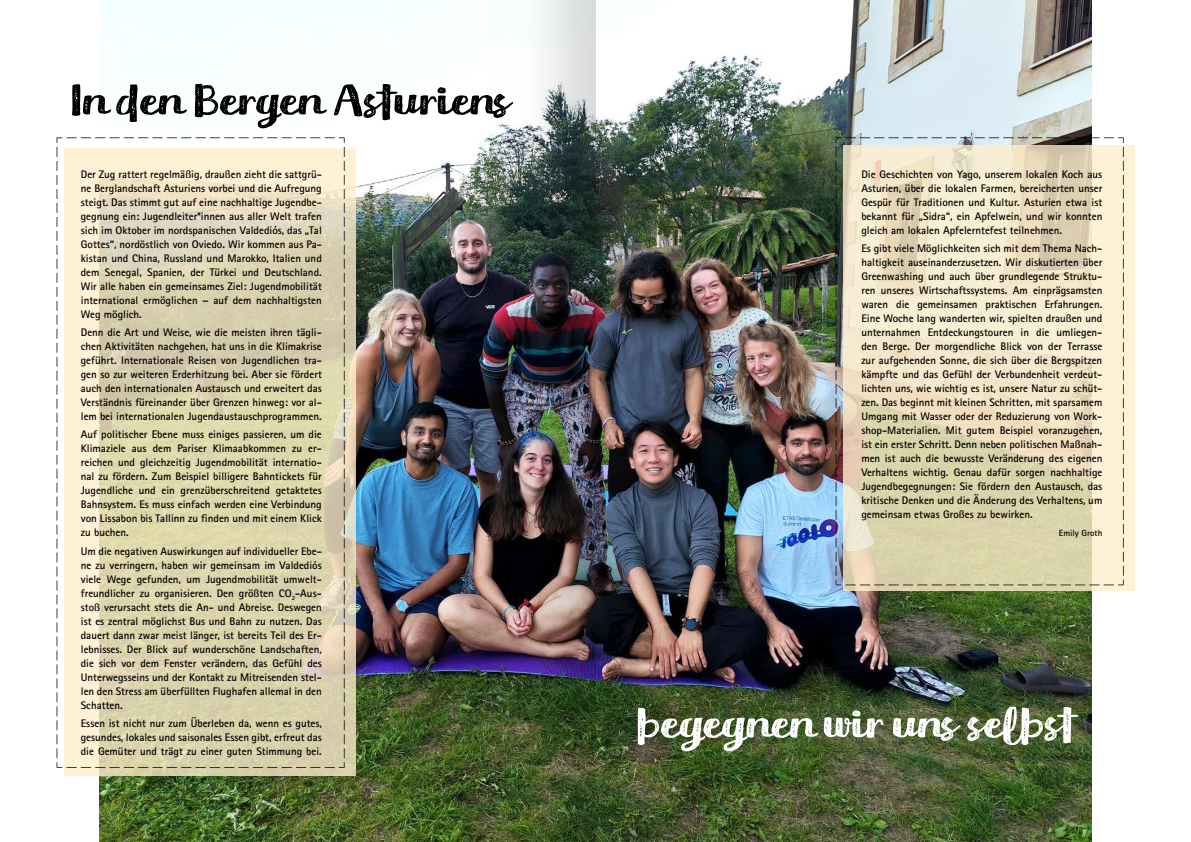
<style>
.page{position:relative;width:1191px;height:842px;background:#fff}
.page>*{position:absolute;margin:0;border:0;box-sizing:border-box;transform-origin:0 0}
.t1{font:50px "Meltow Brush Rust";color:#fff}
.t2{font:50px "Meltow Brush Rust";color:#000}
.t3{font:700 11px/14px "Rotis Sans Serif Std";color:#000;text-align:justify}
.t4{font:700 9px "Rotis Sans Serif Std";color:#000}
</style>
<div class="page">
<img style="left:99px;top:0;width:992px;height:842px">
<svg style="left:64px;top:149px;width:292px;height:627px;background:#ded3b4"></svg>
<svg style="left:56px;top:137px;width:289px;height:631px;background:#e2d9b8"></svg>
<svg style="left:843px;top:145px;width:292px;height:446px;background:#f7eacd"></svg>
<svg style="left:845px;top:585px;width:271px;height:1px"></svg>
<svg style="left:1123px;top:145px;width:1px;height:431px"></svg>
<svg style="left:835px;top:137px;width:288px;height:448px;background:#d6ceb2"></svg>
<img style="left:456px;top:0;width:139px;height:842px">
<h1 class="t2" style="left:68px;top:70px;width:444px">In den Bergen Asturiens</h1>
<p class="t3" style="left:81px;top:167px;width:242px">Der Zug rattert regelmäßig, draußen zieht die sattgrü&shy;ne Berglandschaft Asturiens vorbei und die Aufregung steigt. Das stimmt gut auf eine nachhaltige Jugendbe&shy;gegnung ein: Jugendleiter*innen aus aller Welt trafen sich im Oktober im nordspanischen Valdediós, das „Tal Gottes“, nordöstlich von Oviedo. Wir kommen aus Pa&shy;kistan und China, Russland und Marokko, Italien und dem Senegal, Spanien, der Türkei und Deutschland.<br>Wir alle haben ein gemeinsames Ziel: Jugendmobilität international ermöglichen – auf dem nachhaltigsten Weg möglich.</p>
<p class="t3" style="left:81px;top:325px;width:242px">Denn die Art und Weise, wie die meisten ihren tägli&shy;chen Aktivitäten nachgehen, hat uns in die Klimakrise geführt. Internationale Reisen von Jugendlichen tra&shy;gen so zur weiteren Erderhitzung bei. Aber sie fördert auch den internationalen Austausch und erweitert das Verständnis füreinander über Grenzen hinweg: vor al&shy;lem bei internationalen Jugendaustauschprogrammen.</p>
<p class="t3" style="left:81px;top:428px;width:242px">Auf politischer Ebene muss einiges passieren, um die Klimaziele aus dem Pariser Klimaabkommen zu er&shy;reichen und gleichzeitig Jugendmobilität internatio&shy;nal zu fördern. Zum Beispiel billigere Bahntickets für Jugendliche und ein grenzüberschreitend getaktetes Bahnsystem. Es muss einfach werden eine Verbindung von Lissabon bis Tallinn zu finden und mit einem Klick zu buchen.</p>
<p class="t3" style="left:81px;top:544px;width:242px">Um die negativen Auswirkungen auf individueller Ebe&shy;ne zu verringern, haben wir gemeinsam im Valdediós viele Wege gefunden, um Jugendmobilität umwelt&shy;freundlicher zu organisieren. Den größten CO<sub>2</sub>-Aus&shy;stoß verursacht stets die An- und Abreise. Deswegen ist es zentral möglichst Bus und Bahn zu nutzen. Das dauert dann zwar meist länger, ist bereits Teil des Er&shy;lebnisses. Der Blick auf wunderschöne Landschaften, die sich vor dem Fenster verändern, das Gefühl des Unterwegsseins und der Kontakt zu Mitreisenden stel&shy;len den Stress am überfüllten Flughafen allemal in den Schatten.</p>
<p class="t3" style="left:81px;top:716px;width:242px">Essen ist nicht nur zum Überleben da, wenn es gutes, gesundes, lokales und saisonales Essen gibt, erfreut das die Gemüter und trägt zu einer guten Stimmung bei.</p>
<p class="t3" style="left:861px;top:167px;width:242px">Die Geschichten von Yago, unserem lokalen Koch aus Asturien, über die lokalen Farmen, bereicherten unser Gespür für Traditionen und Kultur. Asturien etwa ist bekannt für „Sidra“, ein Apfelwein, und wir konnten gleich am lokalen Apfelerntefest teilnehmen.</p>
<p class="t3" style="left:861px;top:241px;width:242px">Es gibt viele Möglichkeiten sich mit dem Thema Nach&shy;haltigkeit auseinanderzusetzen. Wir diskutierten über Greenwashing und auch über grundlegende Struktu&shy;ren unseres Wirtschaftssystems. Am einprägsamsten waren die gemeinsamen praktischen Erfahrungen.<br>Eine Woche lang wanderten wir, spielten draußen und unternahmen Entdeckungstouren in die umliegen&shy;den Berge. Der morgendliche Blick von der Terrasse zur aufgehenden Sonne, die sich über die Bergspitzen kämpfte und das Gefühl der Verbundenheit verdeut&shy;lichten uns, wie wichtig es ist, unsere Natur zu schüt&shy;zen. Das beginnt mit kleinen Schritten, mit sparsamem Umgang mit Wasser oder der Reduzierung von Work&shy;shop-Materialien. Mit gutem Beispiel voranzugehen, ist ein erster Schritt. Denn neben politischen Maßnah&shy;men ist auch die bewusste Veränderung des eigenen Verhaltens wichtig. Genau dafür sorgen nachhaltige Jugendbegegnungen: Sie fördern den Austausch, das kritische Denken und die Änderung des Verhaltens, um gemeinsam etwas Großes zu bewirken.</p>
<p class="t4" style="left:1058px;top:528px;width:45px">Emily Groth</p>
<h1 class="t1" style="left:637px;top:693px;width:439px">begegnen wir uns selbst</h1>
</div>
